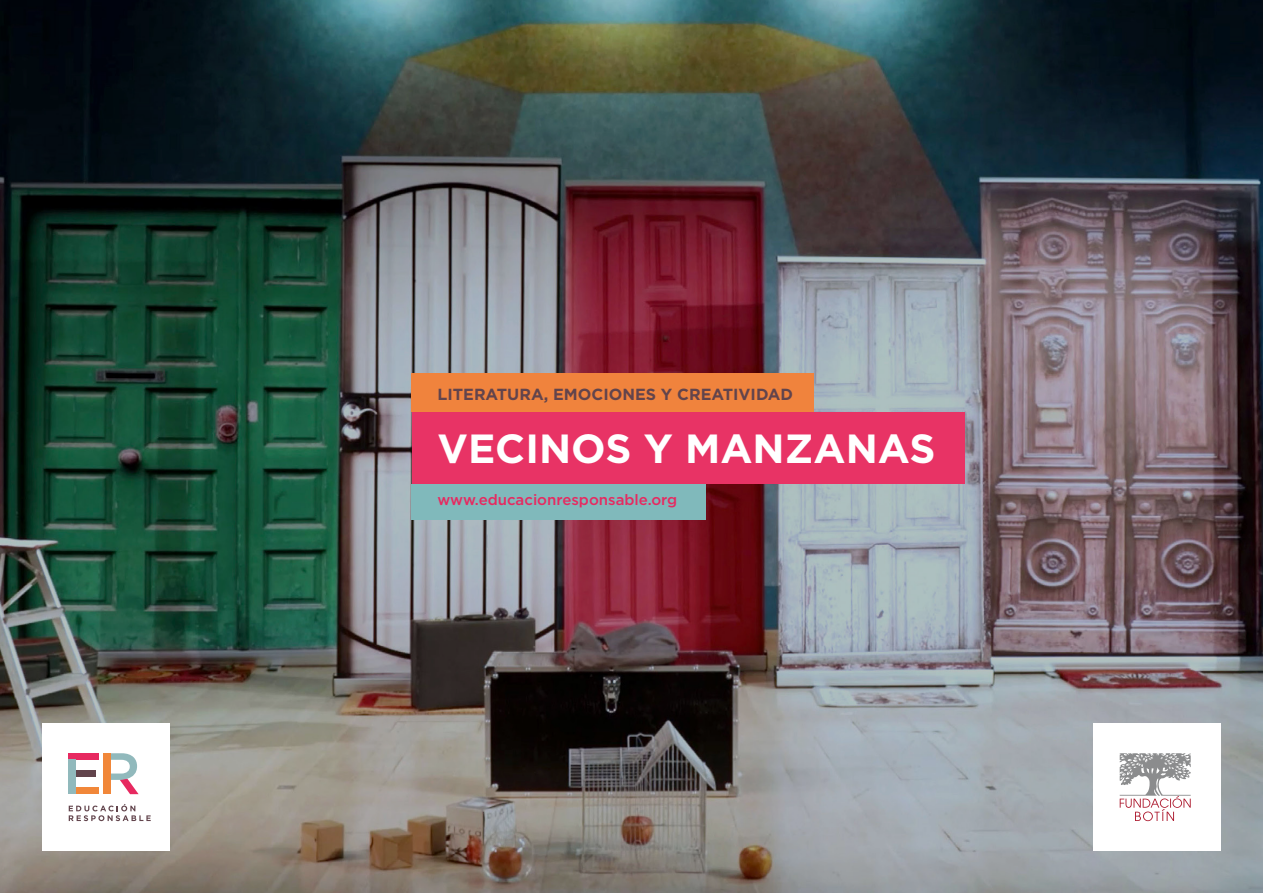
<style>
.page{position:relative;width:1263px;height:893px;background:#fff}
.page>*{position:absolute;margin:0;border:0;box-sizing:border-box;transform-origin:0 0}
.t1{font:700 40.65px "Gotham";color:#fff}
.t2{font:700 16.05px "Gotham";color:#62444c}
.t3{font:500 15px "Gotham";color:#e72960}
</style>
<div class="page">
<img style="left:0;top:0;width:1263px;height:893px">
<div style="left:43px;top:723px;width:127px;height:127px;background:#fff"></div>
<div style="left:1093px;top:723px;width:127px;height:127px;background:#fff"></div>
<svg style="left:69px;top:804px;width:82px;height:17px"></svg>
<div style="left:74px;top:770px;width:22px;height:7px;background:#62444c"></div>
<div style="left:68px;top:753px;width:30px;height:7px;background:#e72960"></div>
<div style="left:68px;top:788px;width:31px;height:6px;background:#f18739"></div>
<div style="left:68px;top:760px;width:7px;height:34px;background:#91b9bc"></div>
<svg style="left:111px;top:753px;width:28px;height:41px"></svg>
<div style="left:104px;top:753px;width:7px;height:41px;background:#f18739"></div>
<svg style="left:1097px;top:753px;width:94px;height:100px"></svg>
<div style="left:412px;top:374px;width:402px;height:38px;background:#f0833d"></div>
<div style="left:412px;top:412px;width:552px;height:72px;background:#e83365"></div>
<div style="left:412px;top:484px;width:294px;height:35px;background:#80b9bb"></div>
<p class="t2" style="left:437px;top:385px;width:357px">LITERATURA, EMOCIONES Y CREATIVIDAD</p>
<h1 class="t1" style="left:437px;top:425px;width:500px">VECINOS Y MANZANAS</h1>
<p class="t3" style="left:437px;top:491px;width:241px">www.educacionresponsable.org</p>
</div>
